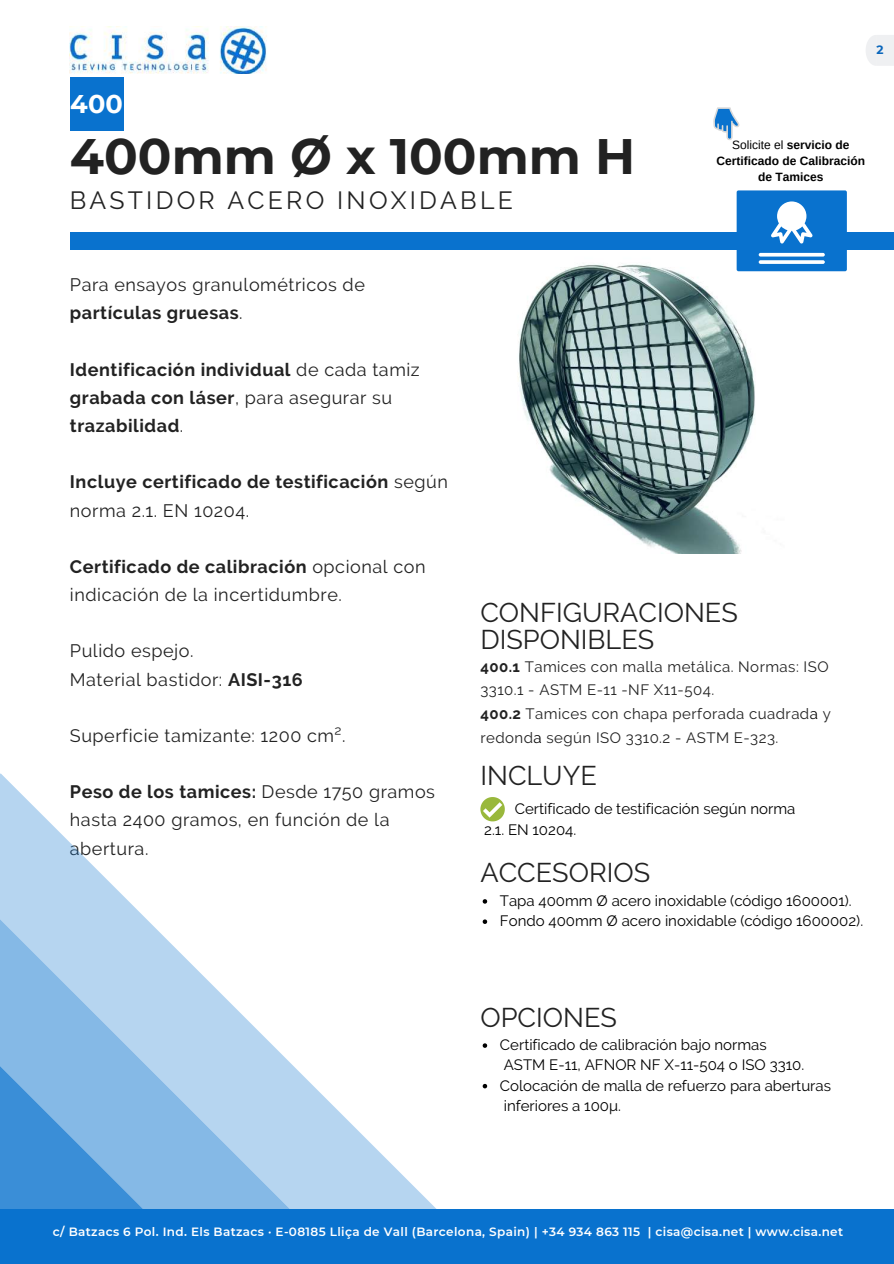
<style>
.page{position:relative;width:894px;height:1264px;background:#fff}
.page>*{position:absolute;margin:0;border:0;box-sizing:border-box;transform-origin:0 0}
.t1{font:700 49.65px "Montserrat";color:#222}
.t2{font:27px/27px "Raleway";color:#222}
.t3{font:700 25.5px "Montserrat";color:#fff}
.t4{font:24.9px "Raleway";letter-spacing:.13em;color:#222}
.t5{font:18px/28.2px "Raleway";letter-spacing:.03em;color:#222}
.t6{font:700 18px/28.2px "Raleway";letter-spacing:.03em;color:#222}
.t7{font:15px/20.2px "Raleway";color:#000}
.t8{font:15px/23.7px "Raleway";letter-spacing:.03em;color:#222}
.t9{font:600 12px "Montserrat";letter-spacing:.03em;color:#fff}
.t10{font:700 12px/15.8px "Arimo";color:#000;text-align:center}
.t11{font:700 12px "Montserrat";color:#0a66bb}
.s1{font-weight:400}
.s2{font-weight:700}
.s3{color:#000}
</style>
<div class="page">
<img style="left:461px;top:249px;width:432px;height:304px">
<div style="left:70px;top:232px;width:823px;height:17px;background:#0972ce"></div>
<div style="left:0;top:1209px;width:893px;height:54px;background:#0972ce"></div>
<svg style="left:480px;top:797px;width:24px;height:24px"></svg>
<svg style="left:713px;top:107px;width:26px;height:33px"></svg>
<svg style="left:866px;top:35px;width:27px;height:31px"></svg>
<div style="left:70px;top:78px;width:53px;height:53px;background:#0972ce"></div>
<div style="left:736px;top:190px;width:110px;height:81px;background:#0972ce;border-radius:2px"></div>
<svg style="left:771px;top:201px;width:41px;height:43px"></svg>
<svg style="left:758px;top:260px;width:66px;height:4px"></svg>
<hr style="left:758px;top:253px;width:66px;height:3px;background:#fff;border-radius:2px">
<svg style="left:0;top:773px;width:437px;height:436px"></svg>
<svg style="left:0;top:918px;width:294px;height:291px;fill:#b6d5f0"></svg>
<svg style="left:0;top:1065px;width:148px;height:144px"></svg>
<svg style="left:482px;top:899px;width:5px;height:4px"></svg>
<svg style="left:482px;top:919px;width:5px;height:4px"></svg>
<svg style="left:482px;top:1043px;width:5px;height:4px"></svg>
<svg style="left:482px;top:1083px;width:5px;height:5px"></svg>
<img style="left:70px;top:27px;width:197px;height:47px">
<h3 class="t3" style="left:70px;top:88px;width:54px">400</h3>
<h1 class="t1" style="left:70px;top:125px;width:566px">400mm Ø x 100mm H</h1>
<h3 class="t4" style="left:70px;top:185px;width:444px">BASTIDOR ACERO INOXIDABLE</h3>
<p class="t11" style="left:876px;top:43px;width:9px">2</p>
<p class="t10" style="left:716px;top:137px;width:150px"><span class="s1">Solicite el</span> servicio de<br>Certificado de Calibración de Tamices</p>
<p class="t5" style="left:70px;top:271px;width:296px">Para ensayos granulométricos de <span class="s2">partículas gruesas</span>.</p>
<p class="t6" style="left:70px;top:355px;width:351px">Identificación individual <span class="s1">de cada tamiz </span>grabada con láser<span class="s1">, para asegurar su </span>trazabilidad<span class="s1">.</span></p>
<p class="t6" style="left:70px;top:468px;width:379px">Incluye certificado de testificación <span class="s1">según norma 2.1. EN 10204.</span></p>
<p class="t5" style="left:70px;top:552px;width:357px"><span class="s2">Certificado de calibración</span> opcional con indicación de la incertidumbre.</p>
<p class="t5" style="left:70px;top:637px;width:234px">Pulido espejo.<br>Material bastidor: <span class="s2">AISI-316</span></p>
<p class="t5" style="left:70px;top:721px;width:277px">Superficie tamizante: 1200 cm².</p>
<p class="t5" style="left:70px;top:777px;width:366px"><span class="s2">Peso de los tamices:</span> Desde 1750 gramos hasta 2400 gramos, en función de la abertura.</p>
<h2 class="t2" style="left:480px;top:599px;width:259px">CONFIGURACIONES<br>DISPONIBLES</h2>
<p class="t8" style="left:480px;top:654px;width:352px"><span class="s2">400.1</span> Tamices con malla metálica. Normas: ISO 3310.1 - ASTM E-11 -NF X11-504.<br><span class="s2">400.2</span> Tamices con chapa perforada cuadrad<span class="s3">a</span> y redond<span class="s3">a</span> según ISO 3310.2 - ASTM E-323.</p>
<h2 class="t2" style="left:480px;top:761px;width:118px">INCLUYE</h2>
<p class="t7" style="left:484px;top:798px;width:312px;line-height:21px;text-indent:31px">Certificado de testificación según norma<br>2.1. EN 10204.</p>
<h2 class="t2" style="left:480px;top:859px;width:171px">ACCESORIOS</h2>
<p class="t7" style="left:500px;top:890px;width:364px">Tapa 400mm Ø acero inoxidable (código 1600001).<br>Fondo 400mm Ø acero inoxidable (código 1600002).</p>
<h2 class="t2" style="left:480px;top:1003px;width:138px">OPCIONES</h2>
<p class="t7" style="left:500px;top:1034px;width:332px">Certificado de calibración bajo normas<br>ASTM E-11, AFNOR NF X-11-504 o ISO 3310.<br>Colocación de malla de refuerzo para aberturas inferiores a 100μ.</p>
<p class="t9" style="left:53px;top:1224px;width:791px">c/ Batzacs 6 Pol. Ind. Els Batzacs · E-08185 Lliça de Vall (Barcelona, Spain) | +34 934 863 115 | cisa@cisa.net | www.cisa.net</p>
</div>
